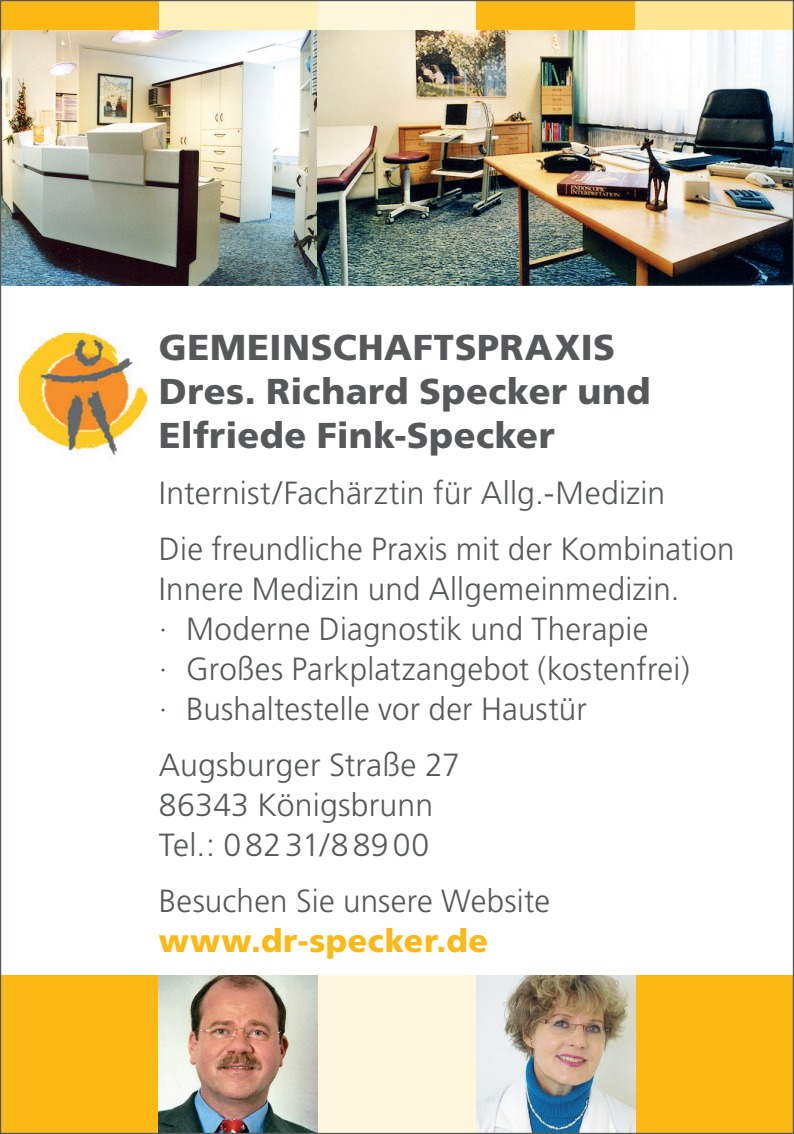
<style>
.page{position:relative;width:794px;height:1134px;background:#fff}
.page>*{position:absolute;margin:0;border:0;box-sizing:border-box;transform-origin:0 0}
.t1{font:900 36px/44px "Frutiger";letter-spacing:.01em;color:#57585a}
.t2{font:300 32px/40px "Frutiger";letter-spacing:.005em;color:#57585a}
.t3{font:900 32px "Frutiger";letter-spacing:.02em;color:#fcb814}
</style>
<div class="page">
<div style="left:0;top:0;width:159px;height:159px;background:#fcb814"></div>
<div style="left:159px;top:0;width:158px;height:159px;background:#fef0bc"></div>
<div style="left:317px;top:0;width:159px;height:159px;background:#fef7dd"></div>
<div style="left:476px;top:0;width:159px;height:159px;background:#fcb814"></div>
<div style="left:0;top:975px;width:159px;height:159px;background:#fcb814"></div>
<div style="left:635px;top:975px;width:159px;height:159px;background:#fcb814"></div>
<div style="left:317px;top:975px;width:159px;height:159px;background:#fef7dd"></div>
<img style="left:159px;top:975px;width:158px;height:157px">
<img style="left:476px;top:975px;width:159px;height:157px">
<div style="left:635px;top:0;width:159px;height:159px;background:#ffe694"></div>
<img style="left:2px;top:30px;width:790px;height:256px">
<img style="left:15px;top:330px;width:133px;height:126px">
<p class="t1" style="left:159px;top:325px;width:493px">GEMEINSCHAFTSPRAXIS<br>Dres. Richard Specker und<br>Elfriede Fink-Specker</p>
<p class="t2" style="left:159px;top:465px;width:577px;line-height:56px">Internist/Fachärztin für Allg.-Medizin<br>Die freundliche Praxis mit der Kombination</p>
<p class="t2" style="left:159px;top:569px;width:532px">Innere Medizin und Allgemeinmedizin. · Moderne Diagnostik und Therapie<br>· Großes Parkplatzangebot (kostenfrei) · Bushaltestelle vor der Haustür</p>
<p class="t2" style="left:159px;top:745px;width:303px">Augsburger Straße 27<br>86343 Königsbrunn<br>Tel.: 08231/88900</p>
<p class="t2" style="left:159px;top:881px;width:393px">Besuchen Sie unsere Website</p>
<p class="t3" style="left:159px;top:921px;width:331px">www.dr-specker.de</p>
</div>
